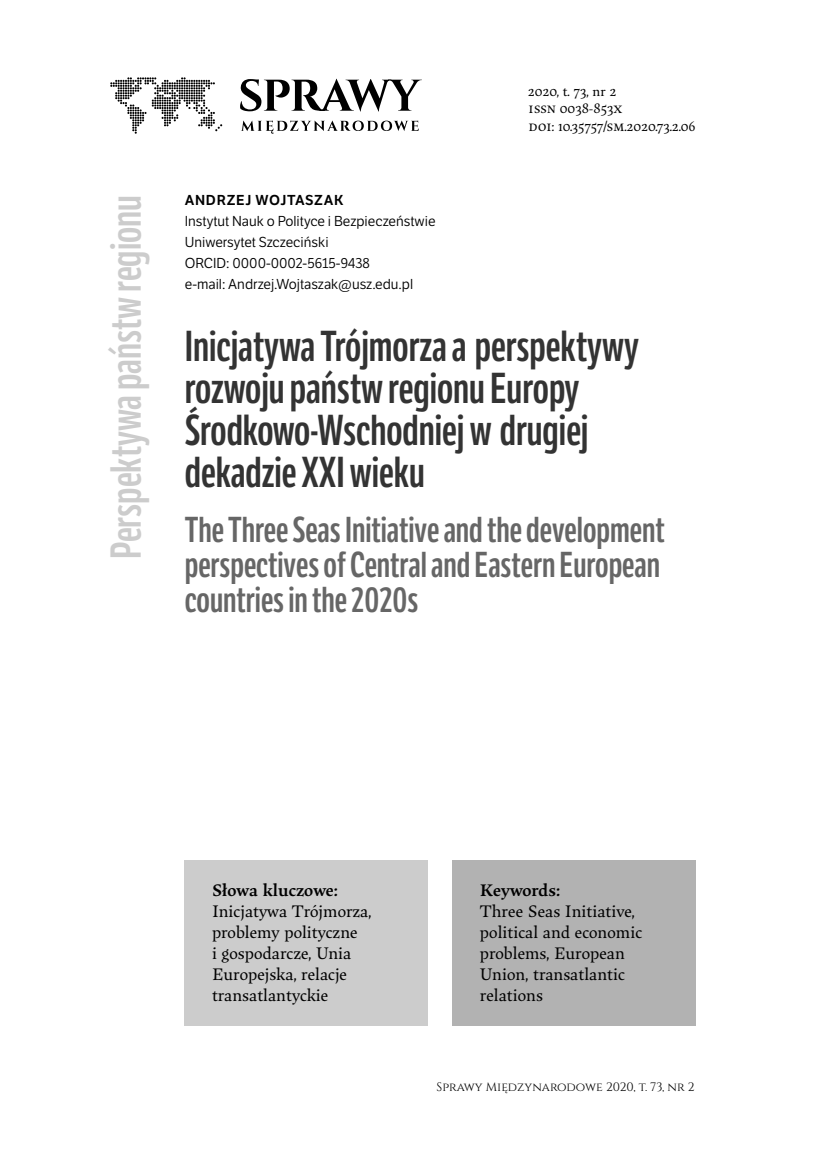
<style>
.page{position:relative;width:821px;height:1159px;background:#fff}
.page>*{position:absolute;margin:0;border:0;box-sizing:border-box;transform-origin:0 0}
.t1{font:600 42px/42px "LFT Etica Compressed";color:#333}
.t2{font:600 42px "LFT Etica Compressed";color:#ccc}
.t3{font:600 35px/35px "LFT Etica Compressed";color:#666}
.t4{font:17.5px/21px "Maecenas";letter-spacing:-.005em;color:#000}
.t5{font:600 17.5px "Maecenas";color:#000}
.t6{font:14px/21px "LFT Etica";color:#000}
.t7{font:14px/17.5px "Maecenas";color:#000}
.t8{font:600 14px "LFT Etica";letter-spacing:.05em;color:#000}
.t9{font:12.25px "Cinzel";color:#000}
</style>
<div class="page">
<svg style="left:110px;top:77px;width:112px;height:57px"></svg>
<svg style="left:240px;top:79px;width:182px;height:32px"></svg>
<svg style="left:241px;top:120px;width:178px;height:14px"></svg>
<div style="left:453px;top:860px;width:243px;height:166px;background:#b2b2b2"></div>
<div style="left:185px;top:860px;width:243px;height:166px;background:#ccc"></div>
<h1 class="t2" style="left:110px;top:559px;width:365px;rotate:-90deg">Perspektywa państw regionu</h1>
<p class="t7" style="left:528px;top:83px;width:169px">2020, t. 73, nr 2<br>issn 0038-853x<br>doi: 10.35757/sm.2020.73.2.06</p>
<p class="t8" style="left:185px;top:195px;width:160px">ANDRZEJ WOJTASZAK</p>
<p class="t6" style="left:185px;top:212px;width:252px">Instytut Nauk o Polityce i Bezpieczeństwie Uniwersytet Szczeciński<br>ORCID: 0000-0002-5615-9438<br>e-mail: Andrzej.Wojtaszak@usz.edu.pl</p>
<h1 class="t1" style="left:185px;top:329px;width:456px">Inicjatywa Trójmorza a perspektywy rozwoju państw regionu Europy<br>Środkowo-Wschodniej w drugiej dekadzie XXI wieku</h1>
<h2 class="t3" style="left:185px;top:515px;width:481px">The Three Seas Initiative and the development perspectives of Central and Eastern European countries in the 2020s</h2>
<p class="t5" style="left:212px;top:883px;width:127px">Słowa kluczowe:</p>
<p class="t4" style="left:212px;top:902px;width:161px">Inicjatywa Trójmorza, problemy polityczne<br>i gospodarcze, Unia<br>Europejska, relacje transatlantyckie</p>
<p class="t5" style="left:480px;top:883px;width:82px">Keywords:</p>
<p class="t4" style="left:480px;top:902px;width:164px">Three Seas Initiative, political and economic problems, European<br>Union, transatlantic relations</p>
<p class="t9" style="left:436px;top:1079px;width:259px">Sprawy Międzynarodowe 2020, t. 73, nr 2</p>
</div>
